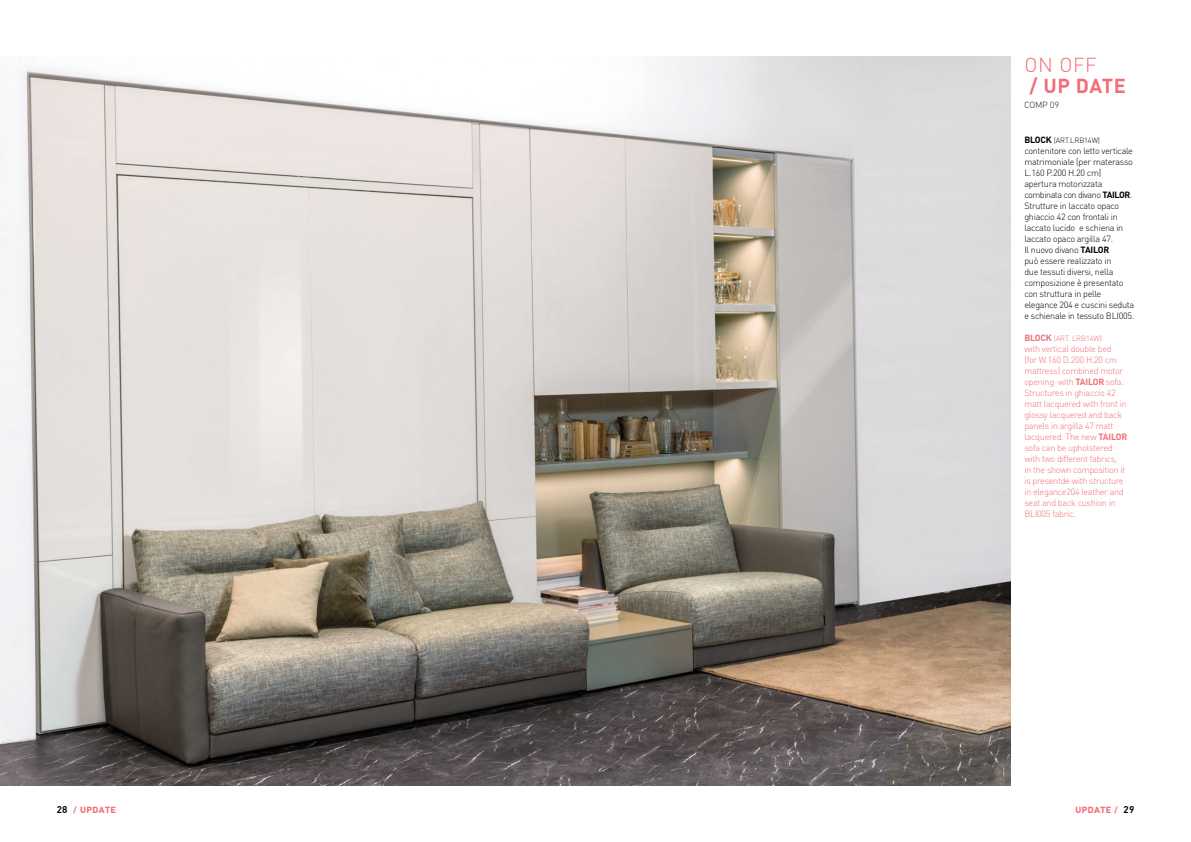
<style>
.page{position:relative;width:1191px;height:842px;background:#fff}
.page>*{position:absolute;margin:0;border:0;box-sizing:border-box;transform-origin:0 0}
.t1{font:700 20px "DIN Pro";letter-spacing:.03em;color:#f26d78}
.t2{font:300 20px "DIN Pro";color:#f26d78}
.t3{font:300 9px/11px "DIN Pro";letter-spacing:-.03em;color:#000}
.t4{font:300 9px/11px "DIN Pro";letter-spacing:-.03em;color:#f26d78}
.t5{font:700 9px "PF Din Text Pro";letter-spacing:.055em;color:#f26d78}
.t6{font:100 9px "PF Din Text Pro";letter-spacing:.055em;color:#000}
.t7{font:300 7.5px "DIN Pro";letter-spacing:-.01em;color:#000}
.t8{font:300 7.5px "DIN Pro";letter-spacing:-.01em;color:#f26d78}
.s1{font-weight:700;font-size:9px}
.s2{font-weight:700}
.s3{font-weight:500;font-size:10px;color:#000}
</style>
<div class="page">
<img style="left:0;top:57px;width:1010px;height:728px">
<h1 class="t2" style="left:1024px;top:51px;width:74px">ON OFF</h1>
<h1 class="t1" style="left:1029px;top:72px;width:98px">/ UP DATE</h1>
<p class="t6" style="left:1024px;top:100px;width:36px">COMP 09</p>
<p class="t7" style="left:1024px;top:135px;width:77px"><span class="s1">BLOCK</span> (ART.LRB14W)</p>
<p class="t3" style="left:1024px;top:145px;width:111px">contenitore con letto verticale matrimoniale (per materasso<br>L.160 P.200 H.20 cm) apertura motorizzata combinata con divano <span class="s2">TAILOR</span>.<br>Strutture in laccato opaco ghiaccio 42 con frontali in laccato lucido e schiena in laccato opaco argilla 47.<br>Il nuovo divano <span class="s2">TAILOR<br></span>può essere realizzato in<br>due tessuti diversi, nella composizione è presentato con struttura in pelle elegance 204 e cuscini seduta e schienale in tessuto BLI005.</p>
<p class="t8" style="left:1024px;top:333px;width:79px"><span class="s1">BLOCK</span> (ART. LRB14W)</p>
<p class="t4" style="left:1024px;top:343px;width:104px">with vertical double bed<br>(for W.160 D.200 H.20 cm mattress) combined motor opening with <span class="s2">TAILOR</span> sofa.<br>Structures in ghiaccio 42 matt lacquered with front in glossy lacquered and back panels in argilla 47 matt lacquered. The new <span class="s2">TAILOR </span>sofa can be upholstered with two different fabrics,<br>in the shown composition it is presentde with structure in elegance204 leather and seat and back cushion in<br>BLI005 fabric.</p>
<p class="t5" style="left:57px;top:804px;width:61px"><span class="s3">28</span> / UPDATE</p>
<p class="t5" style="left:1075px;top:804px;width:60px">UPDATE / <span class="s3">29</span></p>
</div>
